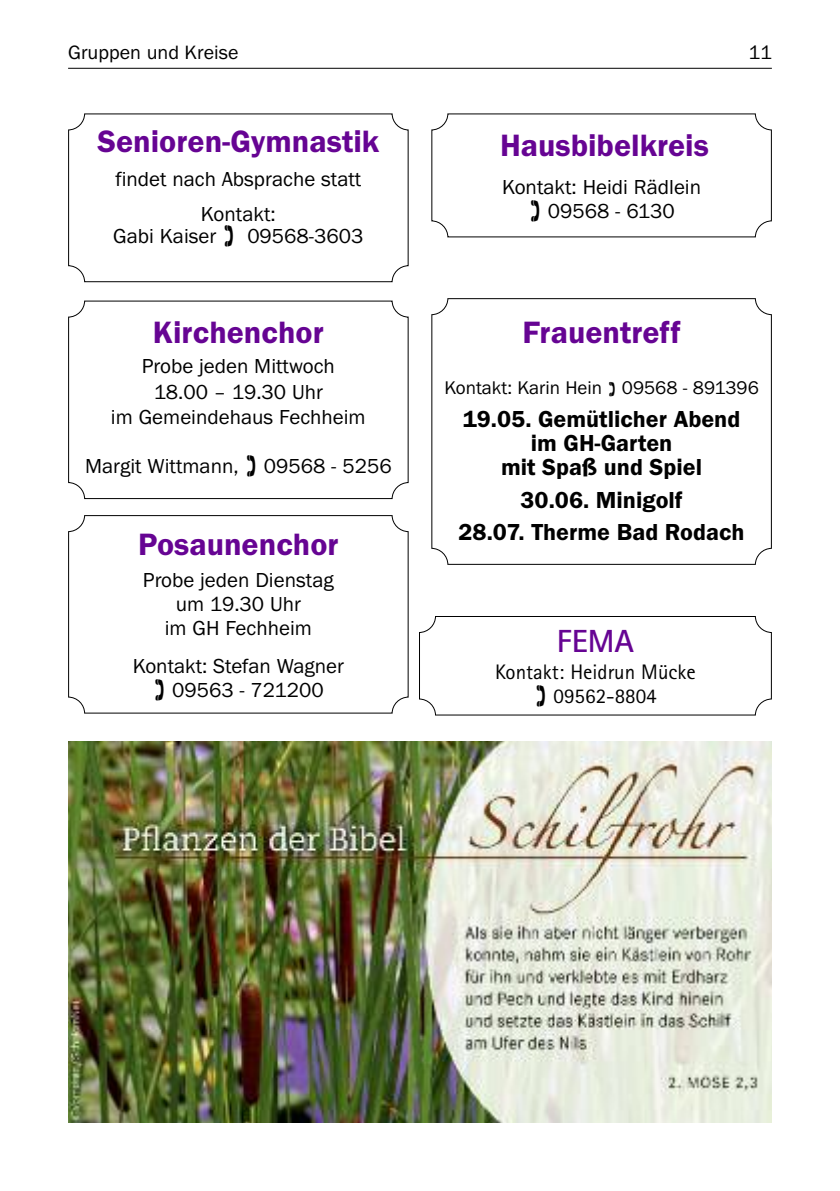
<style>
.page{position:relative;width:840px;height:1191px;background:#fff}
.page>*{position:absolute;margin:0;border:0;box-sizing:border-box;transform-origin:0 0}
.t1{font:600 32px "Franklin Gothic";color:#660493}
.t2{font:700 32px "Agfa Rotis Sans Serif";color:#660493}
.t3{font:600 24px/24px "Franklin Gothic";color:#000;text-align:center}
.t4{font:21px/24px "Franklin Gothic";color:#000;text-align:center}
.t5{font:21px/24px "Agfa Rotis Sans Serif";color:#000}
.t6{font:20px "Franklin Gothic";color:#000}
.t7{font:19px "Franklin Gothic";color:#000}
</style>
<div class="page">
<hr style="left:68px;top:68px;width:703px;height:1px;background:#000">
<div style="left:68px;top:113px;width:340px;height:169px;border:2px solid #000;border-radius:16px"></div>
<div style="left:431px;top:113px;width:340px;height:124px;border:2px solid #000;border-radius:16px"></div>
<div style="left:431px;top:298px;width:340px;height:267px;border:2px solid #000;border-radius:16px"></div>
<div style="left:68px;top:515px;width:340px;height:198px;border:2px solid #000;border-radius:16px"></div>
<div style="left:68px;top:300px;width:340px;height:199px;border:2px solid #000;border-radius:16px"></div>
<div style="left:419px;top:616px;width:352px;height:99px;border:2px solid #000;border-radius:16px"></div>
<img style="left:68px;top:741px;width:703px;height:382px">
<p class="t6" style="left:68px;top:41px;width:172px">Gruppen und Kreise</p>
<p class="t6" style="left:748px;top:41px;width:25px">11</p>
<h1 class="t1" style="left:97px;top:122px;width:283px">Senioren-Gymnastik</h1>
<p class="t4" style="left:115px;top:161px;width:247px;line-height:34.6px">findet nach Absprache statt<br>Kontakt:</p>
<p class="t4" style="left:113px;top:224px;width:105px">Gabi Kaiser</p>
<p class="t4" style="left:247px;top:224px;width:118px">09568-3603</p>
<h1 class="t1" style="left:153px;top:313px;width:172px">Kirchenchor</h1>
<p class="t4" style="left:111px;top:353px;width:256px;line-height:25.2px">Probe jeden Mittwoch<br>18.00 – 19.30 Uhr<br>im Gemeindehaus Fechheim</p>
<p class="t4" style="left:85px;top:454px;width:308px">Margit Wittmann, 09568 - 5256</p>
<h1 class="t1" style="left:138px;top:525px;width:202px">Posaunenchor</h1>
<p class="t4" style="left:143px;top:567px;width:192px">Probe jeden Dienstag um 19.30 Uhr<br>im GH Fechheim</p>
<p class="t4" style="left:172px;top:653px;width:173px;text-align:left;text-indent:-39px">Kontakt: Stefan Wagner<br>09563 - 721200</p>
<h1 class="t1" style="left:499px;top:126px;width:210px">Hausbibelkreis</h1>
<p class="t4" style="left:547px;top:175px;width:155px;text-align:left;text-indent:-46px">Kontakt: Heidi Rädlein<br>09568 - 6130</p>
<h1 class="t1" style="left:522px;top:313px;width:159px">Frauentreff</h1>
<p class="t7" style="left:444px;top:377px;width:316px">Kontakt: Karin Hein 09568 - 891396</p>
<p class="t3" style="left:462px;top:407px;width:279px">19.05. Gemütlicher Abend im GH-Garten<br>mit Spaß und Spiel</p>
<p class="t3" style="left:458px;top:483px;width:287px;line-height:32.6px">30.06. Minigolf<br>28.07. Therme Bad Rodach</p>
<h1 class="t2" style="left:556px;top:622px;width:79px">FEMA</h1>
<p class="t5" style="left:553px;top:659px;width:144px;text-indent:-58px">Kontakt: Heidrun Mücke<br>09562-8804</p>
</div>
